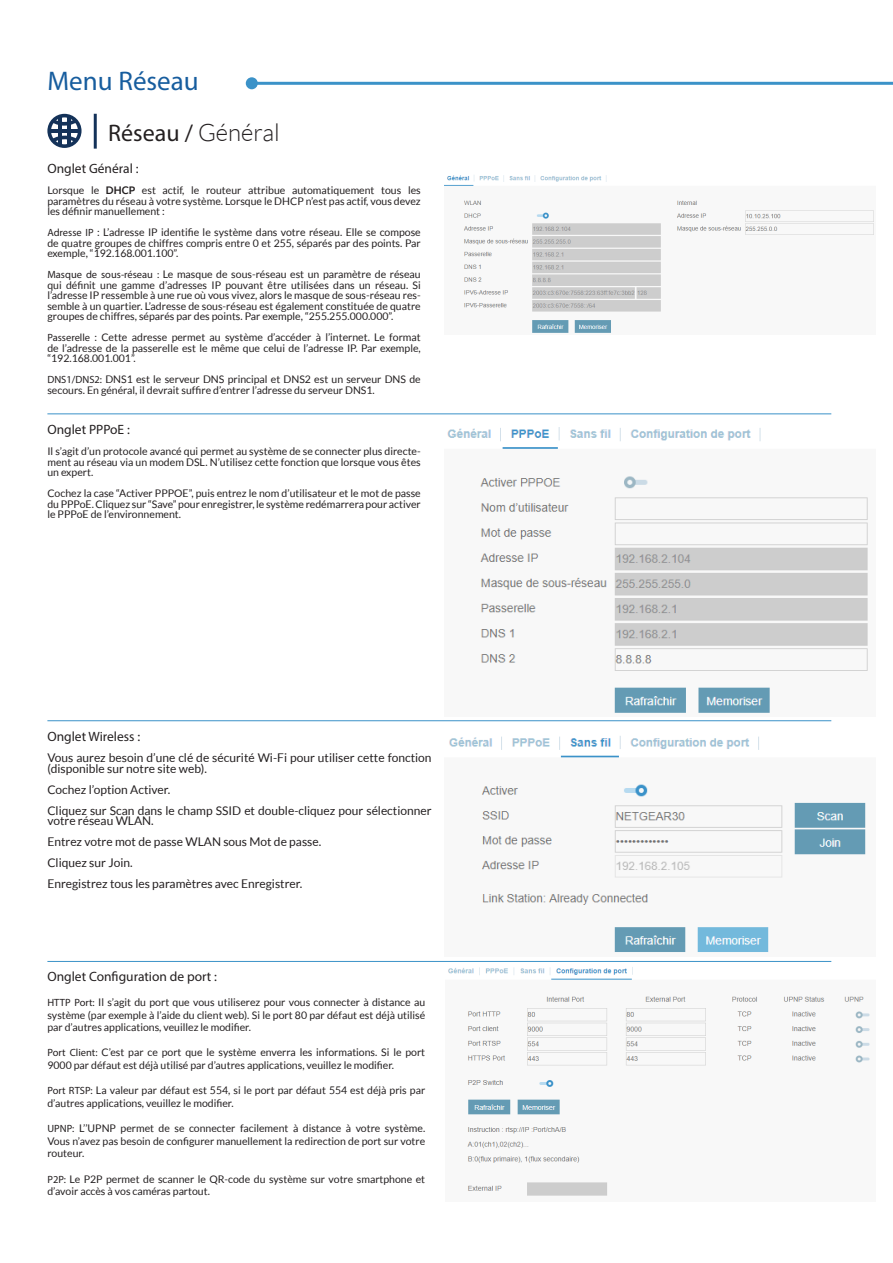
<style>
.page{position:relative;width:893px;height:1263px;background:#fff}
.page>*{position:absolute;margin:0;border:0;box-sizing:border-box;transform-origin:0 0}
.title_1{font:27px "Myriad Pro";color:#175d9e}
.title_1-2{font:24px "Myriad Pro";color:#231f20}
.t1{font:13.5px "Myriad Pro";color:#231f20}
.t2{font:12px/10.5px "Lato";color:#231f20}
.t3{font:10.5px/10.5px "Lato";color:#231f20;text-align:justify}
.s1{font-family:"Lato";font-weight:300}
.s2{font-weight:700}
.s3{font-family:"Myriad Pro"}
</style>
<div class="page">
<hr style="left:94px;top:114px;width:3px;height:35px;background:#143259">
<svg style="left:47px;top:114px;width:35px;height:34px"></svg>
<hr style="left:252px;top:82px;width:641px;height:3px;background:#3b92c8">
<div style="left:246px;top:77px;width:12px;height:12px;background:#3b92c8;border-radius:50%"></div>
<hr style="left:47px;top:961px;width:784px;height:1px;background:#3b92c8">
<hr style="left:47px;top:720px;width:784px;height:1px;background:#3b92c8">
<hr style="left:47px;top:413px;width:784px;height:1px;background:#3b92c8">
<img style="left:448px;top:967px;width:422px;height:229px">
<img style="left:449px;top:736px;width:417px;height:217px">
<img style="left:447px;top:427px;width:421px;height:286px">
<img style="left:445px;top:175px;width:429px;height:158px">
<p class="title_1" style="left:47px;top:64px;width:153px">Menu Réseau</p>
<p class="title_1-2" style="left:108px;top:118px;width:173px">Réseau / <span class="s1">Général</span></p>
<p class="t1" style="left:47px;top:160px;width:93px">Onglet Général :</p>
<p class="t3" style="left:47px;top:185px;width:375px">Lorsque le <span class="s2">DHCP</span> est actif, le routeur attribue automatiquement tous les paramètres du réseau à votre système. Lorsque le DHCP n’est pas actif, vous devez les définir manuellement :</p>
<p class="t3" style="left:47px;top:227px;width:375px"><span class="s3">Adresse IP</span> : L’adresse IP identifie le système dans votre réseau. Elle se compose de quatre groupes de chiffres compris entre 0 et 255, séparés par des points. Par exemple, “192.168.001.100”.</p>
<p class="t3" style="left:47px;top:269px;width:375px"><span class="s3">Masque de sous-réseau :</span> Le masque de sous-réseau est un paramètre de réseau qui définit une gamme d’adresses IP pouvant être utilisées dans un réseau. Si l’adresse IP ressemble à une rue où vous vivez, alors le masque de sous-réseau res&shy;semble à un quartier. L’adresse de sous-réseau est également constituée de quatre groupes de chiffres, séparés par des points. Par exemple, “255.255.000.000”.</p>
<p class="t3" style="left:47px;top:332px;width:375px"><span class="s3">Passerelle</span> : Cette adresse permet au système d’accéder à l’internet. Le format de l’adresse de la passerelle est le même que celui de l’adresse IP. Par exemple, “192.168.001.001”.</p>
<p class="t3" style="left:47px;top:374px;width:375px"><span class="s3">DNS1/DNS2:</span> DNS1 est le serveur DNS principal et DNS2 est un serveur DNS de secours. En général, il devrait suffire d’entrer l’adresse du serveur DNS1.</p>
<p class="t1" style="left:47px;top:422px;width:84px">Onglet PPPoE :</p>
<p class="t3" style="left:47px;top:446px;width:375px">Il s’agit d’un protocole avancé qui permet au système de se connecter plus directe&shy;ment au réseau via un modem DSL. N’utilisez cette fonction que lorsque vous êtes un expert.</p>
<p class="t3" style="left:47px;top:488px;width:375px">Cochez la case “Activer PPPOE”, puis entrez le nom d’utilisateur et le mot de passe du PPPoE. Cliquez sur “Save” pour enregistrer, le système redémarrera pour activer le PPPoE de l’environnement.</p>
<p class="t1" style="left:47px;top:729px;width:94px">Onglet Wireless :</p>
<p class="t2" style="left:47px;top:753px;width:386px">Vous aurez besoin d’une clé de sécurité Wi-Fi pour utiliser cette fonction (disponible sur notre site web).</p>
<p class="t2" style="left:47px;top:784px;width:125px">Cochez l’option Activer.</p>
<p class="t2" style="left:47px;top:805px;width:386px">Cliquez sur Scan dans le champ SSID et double-cliquez pour sélectionner votre réseau WLAN.</p>
<p class="t2" style="left:47px;top:837px;width:275px">Entrez votre mot de passe WLAN sous Mot de passe.</p>
<p class="t2" style="left:47px;top:858px;width:87px">Cliquez sur Join.</p>
<p class="t2" style="left:47px;top:879px;width:256px">Enregistrez tous les paramètres avec Enregistrer.</p>
<p class="t1" style="left:47px;top:968px;width:171px">Onglet Configuration de port :</p>
<p class="t3" style="left:47px;top:996px;width:379px;line-height:12.6px"><span class="s3">HTTP Port:</span> Il s’agit du port que vous utiliserez pour vous connecter à distance au système (par exemple à l’aide du client web). Si le port 80 par défaut est déjà utilisé par d’autres applications, veuillez le modifier.</p>
<p class="t3" style="left:47px;top:1046px;width:379px;line-height:12.6px"><span class="s3">Port Client:</span> C’est par ce port que le système enverra les informations. Si le port<br>9000 par défaut est déjà utilisé par d’autres applications, veuillez le modifier.</p>
<p class="t3" style="left:47px;top:1084px;width:379px;line-height:12.6px"><span class="s3">Port RTSP:</span> La valeur par défaut est 554, si le port par défaut 554 est déjà pris par d’autres applications, veuillez le modifier.</p>
<p class="t3" style="left:47px;top:1122px;width:379px;line-height:12.6px"><span class="s3">UPNP:</span> L’’UPNP permet de se connecter facilement à distance à votre système.<br>Vous n’avez pas besoin de configurer manuellement la redirection de port sur votre routeur.</p>
<p class="t3" style="left:47px;top:1172px;width:379px;line-height:12.6px"><span class="s3">P2P:</span> Le P2P permet de scanner le QR-code du système sur votre smartphone et d’avoir accès à vos caméras partout.</p>
</div>
